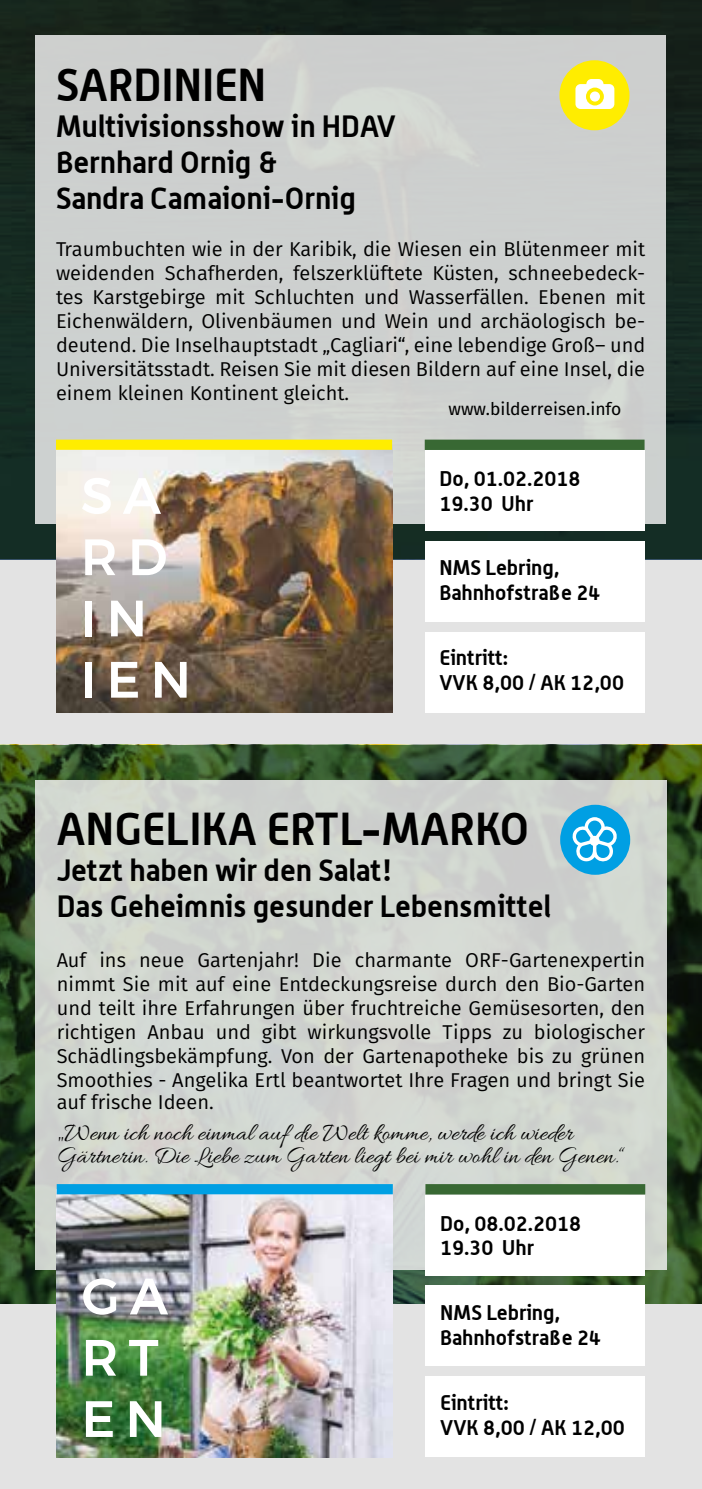
<style>
.page{position:relative;width:702px;height:1489px;background:#fff}
.page>*{position:absolute;margin:0;border:0;box-sizing:border-box;transform-origin:0 0}
.t1{font:500 51px/61.2px "Montserrat";letter-spacing:.2em;color:#fff}
.t2{font:700 45px "Alwyn";color:#000}
.t3{font:700 30px/36px "Alwyn";color:#000}
.t4{font:25px/22.5px "Allura";color:#000}
.t5{font:700 20.75px/24.8px "Alwyn";color:#000}
.t6{font:20px/23.8px "Fira Sans";color:#000;text-align:justify}
.t7{font:17.5px "Fira Sans";color:#000}
</style>
<div class="page">
<div style="left:0;top:1303px;width:702px;height:185px;background:#e3e3e3"></div>
<div style="left:0;top:559px;width:702px;height:185px;background:#e3e3e3"></div>
<img style="left:0;top:744px;width:702px;height:559px">
<div style="left:35px;top:780px;width:631px;height:489px;background:#d2d6cf"></div>
<div style="left:425px;top:1194px;width:220px;height:81px;background:#fff"></div>
<div style="left:425px;top:1285px;width:220px;height:80px;background:#fff"></div>
<div style="left:425px;top:1376px;width:220px;height:80px;background:#fff"></div>
<div style="left:425px;top:1183px;width:220px;height:11px;background:#386833"></div>
<img style="left:57px;top:1194px;width:336px;height:262px">
<div style="left:57px;top:1183px;width:336px;height:11px;background:#009fe3"></div>
<div style="left:560px;top:804px;width:70px;height:70px;background:#009fe3;border-radius:50%"></div>
<svg style="left:572px;top:817px;width:45px;height:45px"></svg>
<img style="left:0;top:0;width:702px;height:559px">
<div style="left:35px;top:35px;width:630px;height:489px;background:#cdd0cf"></div>
<div style="left:425px;top:450px;width:219px;height:80px;background:#fff"></div>
<div style="left:425px;top:541px;width:219px;height:80px;background:#fff"></div>
<div style="left:425px;top:632px;width:219px;height:80px;background:#fff"></div>
<div style="left:424px;top:439px;width:220px;height:11px;background:#386833"></div>
<img style="left:56px;top:450px;width:336px;height:262px">
<div style="left:56px;top:439px;width:336px;height:11px;background:#ffed00"></div>
<div style="left:559px;top:60px;width:70px;height:70px;background:#ffed00;border-radius:50%"></div>
<svg style="left:575px;top:79px;width:39px;height:30px"></svg>
<h2 class="t2" style="left:56px;top:57px;width:212px">SARDINIEN</h2>
<h3 class="t3" style="left:56px;top:107px;width:341px">Multivisionsshow in HDAV<br>Bernhard Ornig &amp;<br>Sandra Camaioni-Ornig</h3>
<p class="t6" style="left:56px;top:237px;width:590px">Traumbuchten wie in der Karibik, die Wiesen ein Blütenmeer mit weidenden Schafherden, felszerklüftete Küsten, schneebedeck&shy;tes Karstgebirge mit Schluchten und Wasserfällen. Ebenen mit Eichenwäldern, Olivenbäumen und Wein und archäologisch be&shy;deutend. Die Inselhauptstadt „Cagliari“, eine lebendige Groß– und Universitätsstadt. Reisen Sie mit diesen Bildern auf eine Insel, die einem kleinen Kontinent gleicht.</p>
<p class="t7" style="left:448px;top:396px;width:174px">www.bilderreisen.info</p>
<h1 class="t1" style="left:81px;top:461px;width:112px">SA<br>RD<br>IN<br>IEN</h1>
<p class="t5" style="left:439px;top:465px;width:142px">Do, 01.02.2018<br>19.30 Uhr</p>
<p class="t5" style="left:439px;top:555px;width:162px">NMS Lebring,<br>Bahnhofstraße 24</p>
<p class="t5" style="left:439px;top:645px;width:186px">Eintritt:<br>VVK 8,00 / AK 12,00</p>
<h2 class="t2" style="left:57px;top:801px;width:474px">ANGELIKA ERTL-MARKO</h2>
<h3 class="t3" style="left:57px;top:851px;width:496px">Jetzt haben wir den Salat!<br>Das Geheimnis gesunder Lebensmittel</h3>
<p class="t6" style="left:57px;top:947px;width:590px">Auf ins neue Gartenjahr! Die charmante ORF-Gartenexpertin nimmt Sie mit auf eine Entdeckungsreise durch den Bio-Garten und teilt ihre Erfahrungen über fruchtreiche Gemüsesorten, den richtigen Anbau und gibt wirkungsvolle Tipps zu biologischer Schädlingsbekämpfung. Von der Gartenapotheke bis zu grünen Smoothies - Angelika Ertl beantwortet Ihre Fragen und bringt Sie auf frische Ideen.</p>
<p class="t4" style="left:57px;top:1123px;width:567px">„Wenn ich noch einmal auf die Welt komme, werde ich wieder<br>Gärtnerin. Die Liebe zum Garten liegt bei mir wohl in den Genen.“</p>
<h1 class="t1" style="left:81px;top:1261px;width:88px">GA<br>RT<br>EN</h1>
<p class="t5" style="left:440px;top:1210px;width:142px">Do, 08.02.2018<br>19.30 Uhr</p>
<p class="t5" style="left:440px;top:1299px;width:162px">NMS Lebring,<br>Bahnhofstraße 24</p>
<p class="t5" style="left:440px;top:1389px;width:186px">Eintritt:<br>VVK 8,00 / AK 12,00</p>
</div>
